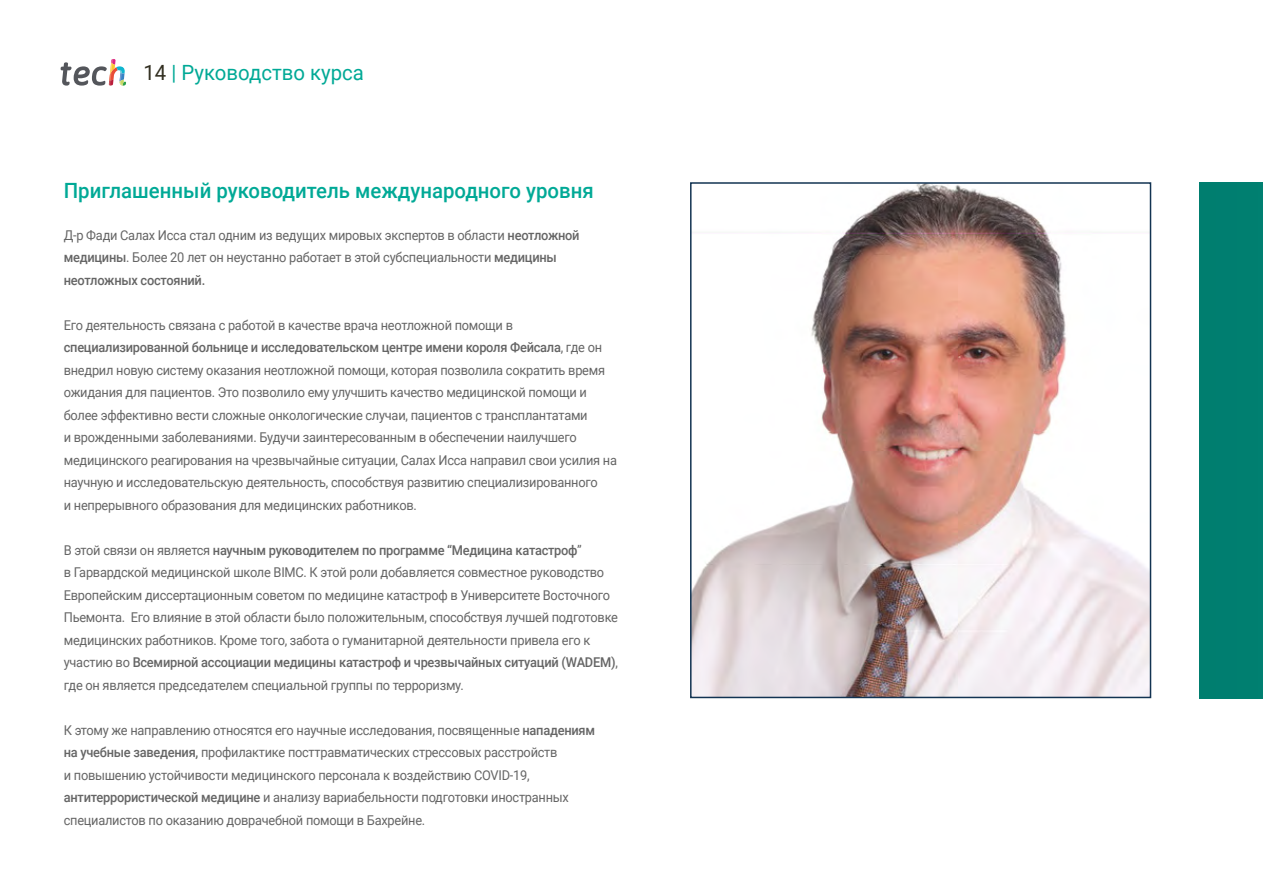
<style>
.page{position:relative;width:1263px;height:893px;background:#fff}
.page>*{position:absolute;margin:0;border:0;box-sizing:border-box;transform-origin:0 0}
.t1{font:500 21px "Roboto";color:#00a996}
.t2{font:21px "Roboto";color:#00a996}
.t3{font:13.5px/22.5px "Roboto";letter-spacing:-.02em;color:#656565;scale:.95 1}
.s1{color:#312e20}
.s2{font-weight:500}
</style>
<div class="page">
<div style="left:1199px;top:182px;width:64px;height:516px;background:#007e70"></div>
<svg style="left:61px;top:59px;width:65px;height:27px"></svg>
<img style="left:693px;top:185px;width:455px;height:510px">
<div style="left:690px;top:182px;width:461px;height:516px;border:2px solid #123352"></div>
<h1 class="t2" style="left:144px;top:57px;width:222px"><span class="s1">14</span> | Руководство курса</h1>
<h1 class="t1" style="left:64px;top:176px;width:531px">Приглашенный руководитель международного уровня</h1>
<p class="t3" style="left:64px;top:223px;width:544px">Д-р Фади Салах Исса стал одним из ведущих мировых экспертов в области <span class="s2">неотложной медицины</span>. Более 20 лет он неустанно работает в этой субспециальности <span class="s2">медицины неотложных состояний.</span></p>
<p class="t3" style="left:64px;top:313px;width:584px">Его деятельность связана с работой в качестве врача неотложной помощи в <span class="s2">специализированной больнице и исследовательском центре имени короля Фейсала</span>, где он внедрил новую систему оказания неотложной помощи, которая позволила сократить время ожидания для пациентов. Это позволило ему улучшить качество медицинской помощи и более эффективно вести сложные онкологические случаи, пациентов с трансплантатами<br>и врожденными заболеваниями. Будучи заинтересованным в обеспечении наилучшего медицинского реагирования на чрезвычайные ситуации, Салах Исса направил свои усилия на научную и исследовательскую деятельность, способствуя развитию специализированного<br>и непрерывного образования для медицинских работников.</p>
<p class="t3" style="left:64px;top:538px;width:585px">В этой связи он является <span class="s2">научным руководителем по программе “Медицина катастроф</span>”<br>в Гарвардской медицинской школе BIMC. К этой роли добавляется совместное руководство Европейским диссертационным советом по медицине катастроф в Университете Восточного Пьемонта. Его влияние в этой области было положительным, способствуя лучшей подготовке медицинских работников. Кроме того, забота о гуманитарной деятельности привела его к участию во <span class="s2">Всемирной ассоциации медицины катастроф и чрезвычайных ситуаций (WADEM)</span>, где он является председателем специальной группы по терроризму.</p>
<p class="t3" style="left:64px;top:718px;width:561px">К этому же направлению относятся его научные исследования, посвященные <span class="s2">нападениям на учебные заведения,</span> профилактике посттравматических стрессовых расстройств<br>и повышению устойчивости медицинского персонала к воздействию COVID-19, <span class="s2">антитеррористической медицине</span> и анализу вариабельности подготовки иностранных специалистов по оказанию доврачебной помощи в Бахрейне.</p>
</div>
